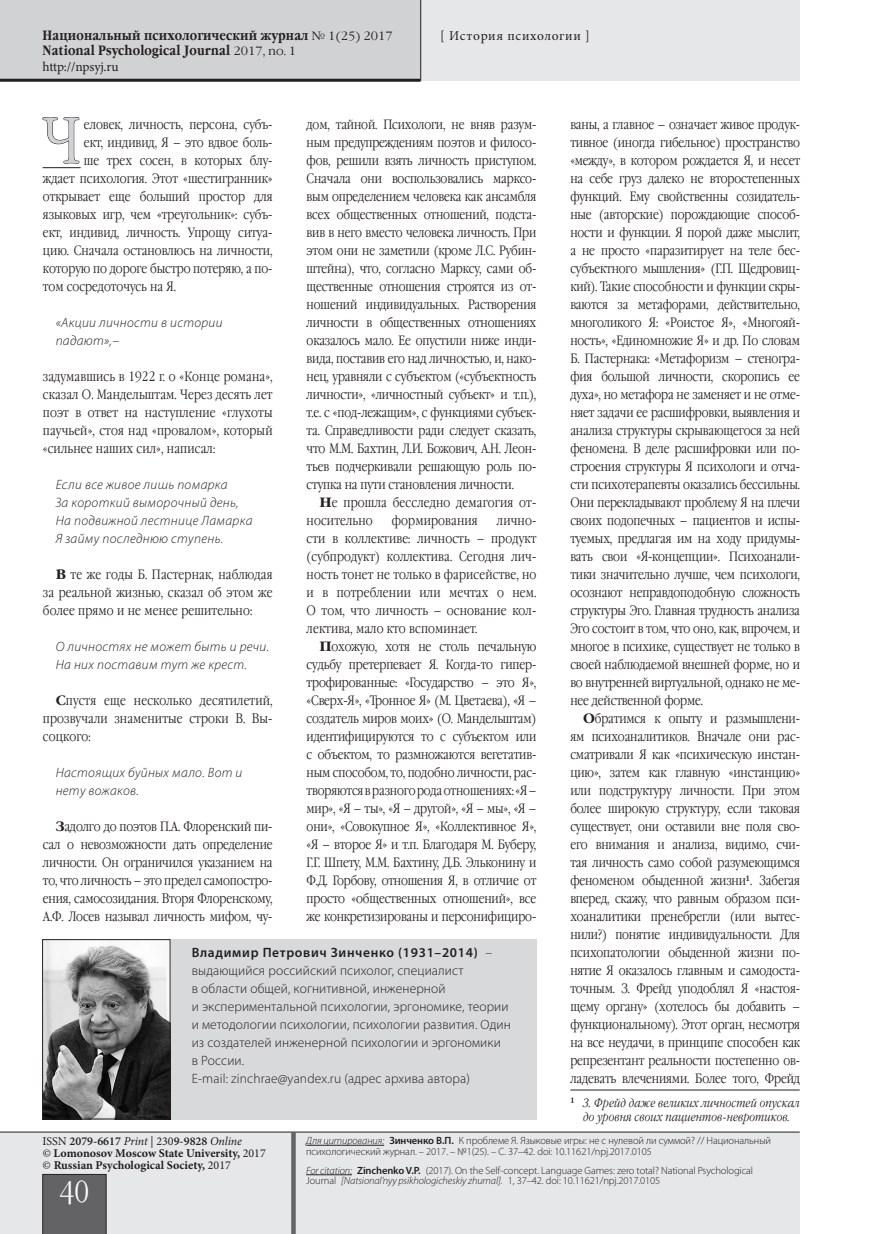
<style>
.page{position:relative;width:872px;height:1234px;background:#fff}
.page>*{position:absolute;margin:0;border:0;box-sizing:border-box;transform-origin:0 0}
.Main_text___1st{font:64.95px "Garamond Narrow C";color:#d1d2d4}
.Page_num{font:30px "Garamond Narrow C";color:#fff}
.Main_text{font:13.5px/18px "Garamond Narrow C";letter-spacing:-.01em;color:#231f20;text-align:justify}
.Autor___REMARK{font:300 13.5px/18px "Myriad Pro";letter-spacing:.01em;color:#231f20}
.Main_text___1st-2{font:13.5px "Garamond Narrow C";color:#231f20}
.t1{font:italic 300 13.5px/18px "Myriad Pro";letter-spacing:.025em;color:#231f20}
.Main_text___INDENT_1{font:13.5px/18px "Garamond Narrow C";letter-spacing:.01em;color:#231f20;text-align:justify}
.t2{font:700 13.5px/15px "Garamond Narrow C";letter-spacing:.01em;color:#231f20}
.Main_text-2{font:13.5px/18px "Garamond Narrow C";letter-spacing:.01em;color:#231f20}
.t3{font:13.5px "Minion Pro";letter-spacing:.035em;color:#231f20}
.t4{font:13.5px "Minion Pro";letter-spacing:-.015em;color:#231f20}
.t5{font:700 12px/12px "Minion Pro";color:#231f20}
.Footnote___1st{font:italic 12px/13.5px "Garamond Narrow C";letter-spacing:.01em;color:#231f20;text-align:center}
.t6{font:300 10.5px/10.5px "Myriad Pro";letter-spacing:-.01em;color:#231f20}
.s1{font-family:"Garamond C";font-weight:400;font-size:12px}
.s2{font-family:"Garamond C";font-weight:700}
.s3{font-weight:600}
.s4{font-weight:400}
.s5{font-weight:400;font-style:italic}
.s6{font-style:italic}
</style>
<div class="page">
<div style="left:0;top:0;width:799px;height:81px;background:#e6e7e9"></div>
<div style="left:0;top:0;width:421px;height:79px;background:#d1d2d4"></div>
<div style="left:0;top:1132px;width:799px;height:101px;background:#e6e7e9"></div>
<hr style="left:0;top:1131px;width:799px;height:1px;background:#231f20">
<div style="left:43px;top:1173px;width:63px;height:60px;background:#636366"></div>
<hr style="left:0;top:79px;width:420px;height:3px;background:#231f20">
<div style="left:291px;top:1131px;width:5px;height:102px;background:#636366"></div>
<hr style="left:420px;top:0;width:1px;height:81px;background:#231f20">
<hr style="left:306px;top:1144px;width:78px;height:1px;background:#231f20">
<hr style="left:306px;top:1174px;width:46px;height:1px;background:#231f20">
<hr style="left:43px;top:167px;width:38px;height:1px;background:#231f20">
<svg style="left:42px;top:117px;width:38px;height:47px"></svg>
<hr style="left:570px;top:1089px;width:229px;height:1px;background:#231f20">
<div style="left:43px;top:939px;width:493px;height:180px;background:#d8d9db"></div>
<img style="left:44px;top:941px;width:124px;height:176px">
<div style="left:42px;top:939px;width:128px;height:180px;border:1px solid #231f20"></div>
<p class="t2" style="left:43px;top:28px;width:352px">Национальный психологический журнал <span class="s1">№ 1(25) 2017<br></span>National Psychological Journal <span class="s1">2017, no. 1</span></p>
<p class="t4" style="left:43px;top:57px;width:78px">http://npsyj.ru</p>
<p class="t3" style="left:440px;top:26px;width:151px">[ История психологии ]</p>
<p class="Main_text___1st" style="left:43px;top:105px;width:40px">Ч</p>
<p class="Main_text___1st-2" style="left:84px;top:116px;width:190px">еловек, личность, персона, субъ-</p>
<p class="Main_text___1st-2" style="left:84px;top:134px;width:190px">ект, индивид, Я – это вдвое боль-</p>
<p class="Main_text___1st-2" style="left:84px;top:152px;width:190px">ше трех сосен, в которых блу-</p>
<p class="Main_text___1st-2" style="left:43px;top:170px;width:231px">ждает психология. Этот «шестигранник»</p>
<p class="Main_text___1st-2" style="left:43px;top:188px;width:231px">открывает еще больший простор для</p>
<p class="Main_text___1st-2" style="left:43px;top:206px;width:231px">языковых игр, чем «треугольник»: субъ-</p>
<p class="Main_text___1st-2" style="left:43px;top:224px;width:231px">ект, индивид, личность. Упрощу ситуа-</p>
<p class="Main_text___1st-2" style="left:43px;top:242px;width:231px">цию. Сначала остановлюсь на личности,</p>
<p class="Main_text___1st-2" style="left:43px;top:260px;width:231px">которую по дороге быстро потеряю, а по-</p>
<p class="Main_text___1st-2" style="left:43px;top:278px;width:134px">том сосредоточусь на Я.</p>
<p class="t1" style="left:56px;top:313px;width:168px">«Акции личности в истории падают»,–</p>
<p class="Main_text___INDENT_1" style="left:43px;top:367px;width:231px">задумавшись в 1922 г. о «Конце романа», сказал О. Мандельштам. Через десять лет поэт в ответ на наступление «глухоты паучьей», стоя над «провалом», который «сильнее наших сил», написал:</p>
<p class="t1" style="left:56px;top:475px;width:198px">Если все живое лишь помарка<br>За короткий выморочный день,<br>На подвижной лестнице Ламарка<br>Я займу последнюю ступень.</p>
<p class="Main_text" style="left:43px;top:565px;width:231px;text-indent:13px"><span class="s2">В</span> те же годы Б. Пастернак, наблюдая за реальной жизнью, сказал об этом же более прямо и не менее решительно:</p>
<p class="t1" style="left:56px;top:637px;width:215px">О личностях не может быть и речи.<br>На них поставим тут же крест.</p>
<p class="Main_text" style="left:43px;top:691px;width:231px;text-indent:13px"><span class="s2">С</span>пустя еще несколько десятилетий, прозвучали знаменитые строки В. Вы&shy;соцкого:</p>
<p class="t1" style="left:56px;top:763px;width:188px">Настоящих буйных мало. Вот и нету вожаков.</p>
<p class="Main_text" style="left:43px;top:817px;width:231px;text-indent:13px"><span class="s2">З</span>адолго до поэтов П.А. Флоренский пи&shy;сал о невозможности дать определение личности. Он ограничился указанием на то, что личность – это предел самопостро&shy;ения, самосозидания. Вторя Флоренскому, А.Ф. Лосев называл личность мифом, чу-</p>
<p class="Main_text" style="left:307px;top:115px;width:231px">дом, тайной. Психологи, не вняв разум&shy;ным предупреждениям поэтов и филосо&shy;фов, решили взять личность приступом.<br>Сначала они воспользовались марксо&shy;вым определением человека как ансамбля всех общественных отношений, подста&shy;вив в него вместо человека личность. При этом они не заметили (кроме Л.С. Рубин&shy;штейна), что, согласно Марксу, сами об&shy;щественные отношения строятся из от&shy;ношений индивидуальных. Растворения личности в общественных отношениях оказалось мало. Ее опустили ниже инди&shy;вида, поставив его над личностью, и, нако&shy;нец, уравняли с субъектом («субъектность личности», «личностный субъект» и т.п.), т.е. с «под-лежащим», с функциями субъек&shy;та. Справедливости ради следует сказать, что М.М. Бахтин, Л.И. Божович, А.Н. Леон&shy;тьев подчеркивали решающую роль по&shy;ступка на пути становления личности.</p>
<p class="Main_text-2" style="left:307px;top:493px;width:231px;text-indent:13px"><span class="s2">Н</span>е прошла бесследно демагогия от&shy;носительно</p>
<p class="Main_text-2" style="left:392px;top:511px;width:87px">формирования</p>
<p class="Main_text" style="left:307px;top:511px;width:231px;text-indent:190px">лично&shy;сти в коллективе: личность – продукт (субпродукт) коллектива. Сегодня лич&shy;ность тонет не только в фарисействе, но и в потреблении или мечтах о нем.<br>О том, что личность – основание кол&shy;лектива, мало кто вспоминает.</p>
<p class="Main_text" style="left:307px;top:637px;width:231px;text-indent:13px"><span class="s2">П</span>охожую, хотя не столь печальную судьбу претерпевает Я. Когда-то гипер&shy;трофированные: «Государство – это Я», «Сверх-Я», «Тронное Я» (М. Цветаева), «Я – создатель миров моих» (О. Мандельштам) идентифицируются то с субъектом или с объектом, то размножаются вегетатив&shy;ным способом, то, подобно личности, рас&shy;творяются в разного рода отношениях: «Я – мир», «Я – ты», «Я – другой», «Я – мы», «Я – они», «Совокупное Я», «Коллективное Я», «Я – второе Я» и т.п. Благодаря М. Буберу, Г.Г. Шпету, М.М. Бахтину, Д.Б. Эльконину и Ф.Д. Горбову, отношения Я, в отличие от просто «общественных отношений», все же конкретизированы и персонифициро-</p>
<p class="Autor___REMARK" style="left:192px;top:943px;width:321px"><span class="s3">Владимир Петрович Зинченко (1931–2014)</span> – выдающийся российский психолог, специалист<br>в области общей, когнитивной, инженерной<br>и экспериментальной психологии, эргономике, теории и методологии психологии, психологии развития. Один из создателей инженерной психологии и эргономики<br>в России.<br>E-mail: zinchrae@yandex.ru (адрес архива автора)</p>
<p class="Main_text" style="left:570px;top:115px;width:231px">ваны, а главное – означает живое продук&shy;тивное (иногда гибельное) пространство «между», в котором рождается Я, и несет на себе груз далеко не второстепенных функций. Ему свойственны созидатель&shy;ные (авторские) порождающие способ&shy;ности и функции. Я порой даже мыслит, а не просто «паразитирует на теле бес&shy;субъектного мышления» (Г.П. Щедровиц&shy;кий). Такие способности и функции скры&shy;ваются за метафорами, действительно, многоликого Я: «Роистое Я», «Многояй&shy;ность», «Единомножие Я» и др. По словам Б. Пастернака: «Метафоризм – стеногра&shy;фия большой личности, скоропись ее духа», но метафора не заменяет и не отме&shy;няет задачи ее расшифровки, выявления и анализа структуры скрывающегося за ней феномена. В деле расшифровки или по&shy;строения структуры Я психологи и отча&shy;сти психотерапевты оказались бессильны.<br>Они перекладывают проблему Я на плечи своих подопечных – пациентов и испы&shy;туемых, предлагая им на ходу придумы&shy;вать свои «Я-концепции». Психоанали&shy;тики значительно лучше, чем психологи, осознают неправдоподобную сложность структуры Эго. Главная трудность анализа Эго состоит в том, что оно, как, впрочем, и многое в психике, существует не только в своей наблюдаемой внешней форме, но и во внутренней виртуальной, однако не ме&shy;нее действенной форме.</p>
<p class="Main_text" style="left:570px;top:709px;width:231px;text-indent:13px"><span class="s2">О</span>братимся к опыту и размышлени&shy;ям психоаналитиков. Вначале они рас&shy;сматривали Я как «психическую инстан&shy;цию», затем как главную «инстанцию» или подструктуру личности. При этом более широкую структуру, если таковая существует, они оставили вне поля сво&shy;его внимания и анализа, видимо, счи&shy;тая личность само собой разумеющимся феноменом обыденной жизни<sup>1</sup>. Забегая вперед, скажу, что равным образом пси&shy;хоаналитики пренебрегли (или вытес&shy;нили?) понятие индивидуальности. Для психопатологии обыденной жизни по&shy;нятие Я оказалось главным и самодоста&shy;точным. З. Фрейд уподоблял Я «настоя&shy;щему органу» (хотелось бы добавить – функциональному). Этот орган, несмотря на все неудачи, в принципе способен как репрезентант реальности постепенно ов&shy;ладевать влечениями. Более того, Фрейд</p>
<p class="Footnote___1st" style="left:570px;top:1096px;width:231px"><sup>1</sup> З. Фрейд даже великих личностей опускал до уровня своих пациентов-невротиков.</p>
<p class="t5" style="left:43px;top:1134px;width:225px"><span class="s4">ISSN</span> <span class="s3">2079-6617</span> <span class="s5">Print</span> <span class="s4">| 230</span><span class="s3">9-9828</span> <span class="s5">Online<br>©</span> Lomonosov Moscow State University, <span class="s4">2017 ©</span> Russian Psychological Society, <span class="s4">2017</span></p>
<p class="Page_num" style="left:60px;top:1175px;width:31px">40</p>
<p class="t6" style="left:306px;top:1134px;width:466px"><span class="s6">Для цитирования:</span> <span class="s3">Зинченко В.П.</span> К проблеме Я. Языковые игры: не с нулевой ли суммой? // Национальный психологический журнал. – 2017. – №1(25). – С. 37–42. doi: 10.11621/npj.2017.0105</p>
<p class="t6" style="left:306px;top:1164px;width:448px"><span class="s6">For citation:</span> <span class="s3">Zinchenko V.P.</span> (2017). On the Self-concept. Language Games: zero total? National Psychological<br>Journal <span class="s6">[Natsional’nyy psikhologicheskiy zhurnal].</span> 1, 37–42. doi: 10.11621/npj.2017.0105</p>
</div>
